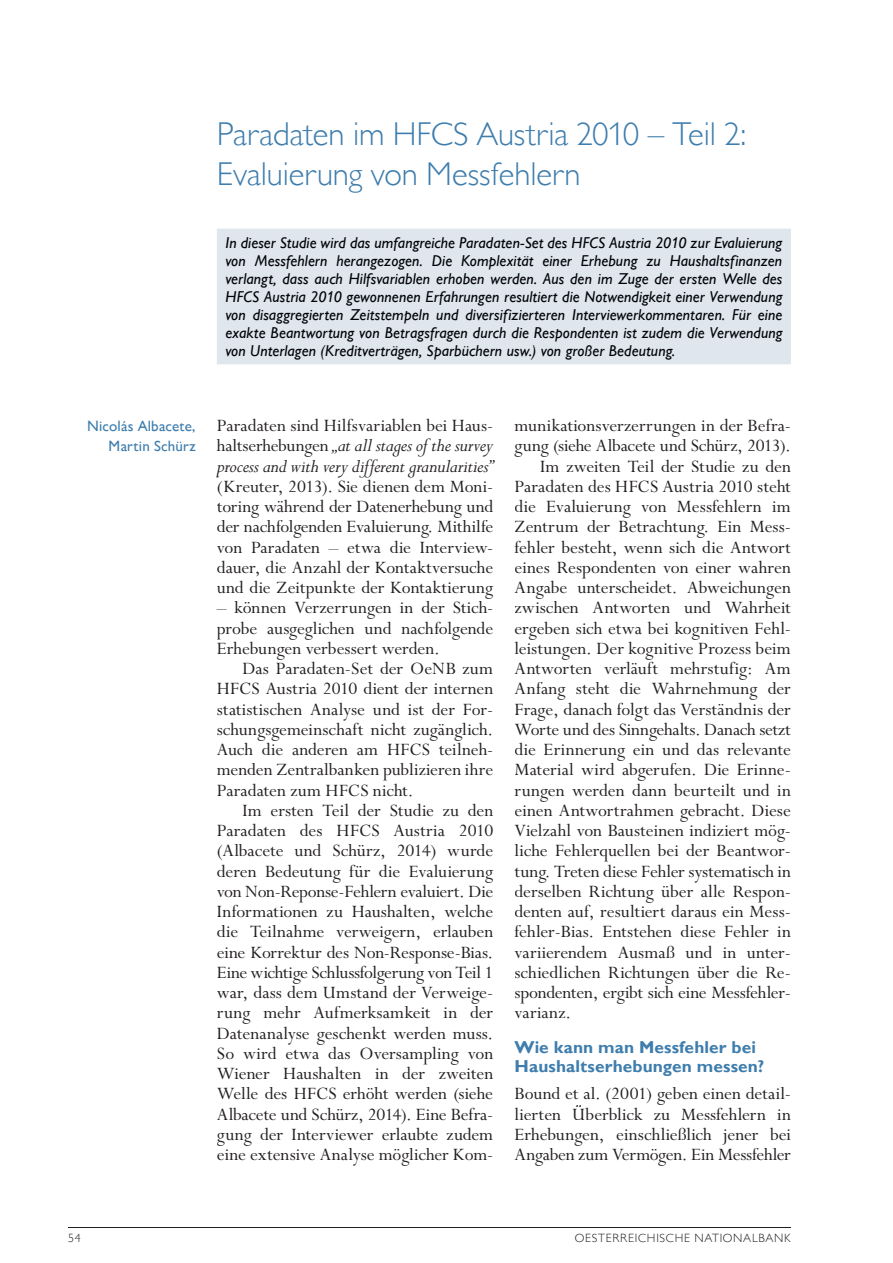
<style>
.page{position:relative;width:893px;height:1263px;background:#fff}
.page>*{position:absolute;margin:0;border:0;box-sizing:border-box;transform-origin:0 0}
.t1{font:300 33px/40.5px "Gill Sans MT Pro";letter-spacing:-.005em;color:#3e7dad}
.t2{font:italic 20.25px/20.2px "Perpetua Std";letter-spacing:-.01em;color:#231f20}
.t3{font:19.5px/20.2px "Perpetua Std";color:#231f20;text-align:justify}
.t4{font:700 17.25px/18.8px "Gill Sans MT Pro";letter-spacing:.005em;color:#3e7dad}
.t5{font:italic 500 15.75px/18px "Gill Sans MT Pro";letter-spacing:.005em;color:#000309;text-align:justify}
.t6{font:500 15px/20.2px "Gill Sans MT Pro";letter-spacing:.01em;color:#3e7dad;text-align:right}
.t7{font:300 12px "Gill Sans MT Pro";letter-spacing:.06em;color:#231f20}
.s1{font-style:normal;font-size:19.5px}
</style>
<div class="page">
<hr style="left:68px;top:1227px;width:723px;height:1px;background:#231f20">
<hr style="left:515px;top:1105px;width:275px;height:1px;background:#231f20">
<div style="left:217px;top:229px;width:574px;height:135px;background:#e0e6ed"></div>
<div style="left:226px;top:237px;width:557px;height:14px;background:#e0e6ed"></div>
<div style="left:226px;top:255px;width:556px;height:14px;background:#e0e6ed"></div>
<div style="left:225px;top:273px;width:557px;height:14px;background:#e0e6ed"></div>
<div style="left:226px;top:291px;width:557px;height:14px;background:#e0e6ed"></div>
<div style="left:226px;top:309px;width:556px;height:14px;background:#e0e6ed"></div>
<div style="left:226px;top:327px;width:557px;height:14px;background:#e0e6ed"></div>
<div style="left:226px;top:345px;width:449px;height:14px;background:#e0e6ed"></div>
<h1 class="t1" style="left:217px;top:113px;width:531px">Paradaten im HFCS Austria 2010 – Teil 2:<br>Evaluierung von Messfehlern</h1>
<p class="t5" style="left:225px;top:233px;width:559px">In dieser Studie wird das umfangreiche Paradaten-Set des HFCS Austria 2010 zur Evaluierung von Messfehlern herangezogen. Die Komplexität einer Erhebung zu Haushaltsfinanzen verlangt, dass auch Hilfsvariablen erhoben werden. Aus den im Zuge der ersten Welle des HFCS Austria 2010 gewonnenen Erfahrungen resultiert die Notwendigkeit einer Verwendung von disaggregierten Zeitstempeln und diversifizierteren Interviewerkommentaren. Für eine exakte Beantwortung von Betragsfragen durch die Respondenten ist zudem die Verwendung von Unterlagen (Kreditverträgen, Sparbüchern usw.) von großer Bedeutung.</p>
<p class="t6" style="left:87px;top:416px;width:110px">Nicolás Albacete,<br>Martin Schürz</p>
<p class="t3" style="left:217px;top:416px;width:278px">Paradaten sind Hilfsvariablen bei Haus-</p>
<p class="t2" style="left:217px;top:436px;width:278px"><span class="s1">haltserhebungen</span> „at all stages of the survey process and with very different granularities”</p>
<p class="t3" style="left:217px;top:477px;width:278px">(Kreuter, 2013). Sie dienen dem Moni&shy;toring während der Datenerhebung und der nachfolgenden Evaluierung. Mithilfe von Paradaten – etwa die Interview&shy;dauer, die Anzahl der Kontaktversuche und die Zeitpunkte der Kontaktierung</p>
<p class="t3" style="left:217px;top:598px;width:278px">– können Verzerrungen in der Stich&shy;probe ausgeglichen und nachfolgende Erhebungen verbessert werden.</p>
<p class="t3" style="left:217px;top:659px;width:278px;text-indent:26px">Das Paradaten-Set der OeNB zum HFCS Austria 2010 dient der internen statistischen Analyse und ist der For&shy;schungsgemeinschaft nicht zugänglich.<br>Auch die anderen am HFCS teilneh&shy;menden Zentralbanken publizieren ihre Paradaten zum HFCS nicht.</p>
<p class="t3" style="left:217px;top:801px;width:278px;text-indent:26px">Im ersten Teil der Studie zu den Paradaten des HFCS Austria 2010 (Albacete und Schürz, 2014) wurde deren Bedeutung für die Evaluierung von Non-Reponse-Fehlern evaluiert. Die Informationen zu Haushalten, welche die Teilnahme verweigern, erlauben eine Korrektur des Non-Response-Bias.<br>Eine wichtige Schlussfolgerung von Teil 1 war, dass dem Umstand der Verweige&shy;rung mehr Aufmerksamkeit in der Datenanalyse geschenkt werden muss.<br>So wird etwa das Oversampling von Wiener Haushalten in der zweiten Welle des HFCS erhöht werden (siehe Albacete und Schürz, 2014). Eine Befra&shy;gung der Interviewer erlaubte zudem eine extensive Analyse möglicher Kom-</p>
<p class="t3" style="left:514px;top:416px;width:278px">munikationsverzerrungen in der Befra-</p>
<p class="t3" style="left:514px;top:436px;width:278px">gung (siehe Albacete und Schürz, 2013).</p>
<p class="t3" style="left:540px;top:457px;width:252px">Im zweiten Teil der Studie zu den</p>
<p class="t3" style="left:514px;top:477px;width:278px">Paradaten des HFCS Austria 2010 steht</p>
<p class="t3" style="left:514px;top:497px;width:278px">die Evaluierung von Messfehlern im</p>
<p class="t3" style="left:514px;top:517px;width:278px">Zentrum der Betrachtung. Ein Mess-</p>
<p class="t3" style="left:514px;top:538px;width:278px">fehler besteht, wenn sich die Antwort</p>
<p class="t3" style="left:514px;top:558px;width:278px">eines Respondenten von einer wahren</p>
<p class="t3" style="left:514px;top:578px;width:278px">Angabe unterscheidet. Abweichungen</p>
<p class="t3" style="left:514px;top:598px;width:278px">zwischen Antworten und Wahrheit</p>
<p class="t3" style="left:514px;top:619px;width:278px">ergeben sich etwa bei kognitiven Fehl-</p>
<p class="t3" style="left:514px;top:639px;width:278px">leistungen. Der kognitive Prozess beim</p>
<p class="t3" style="left:514px;top:659px;width:278px">Antworten verläuft mehrstufig: Am</p>
<p class="t3" style="left:514px;top:679px;width:278px">Anfang steht die Wahrnehmung der</p>
<p class="t3" style="left:514px;top:700px;width:278px">Frage, danach folgt das Verständnis der</p>
<p class="t3" style="left:514px;top:720px;width:278px">Worte und des Sinngehalts. Danach setzt</p>
<p class="t3" style="left:514px;top:740px;width:278px">die Erinnerung ein und das relevante</p>
<p class="t3" style="left:514px;top:760px;width:278px">Material wird abgerufen. Die Erinne-</p>
<p class="t3" style="left:514px;top:781px;width:278px">rungen werden dann beurteilt und in</p>
<p class="t3" style="left:514px;top:801px;width:278px">einen Antwortrahmen gebracht. Diese</p>
<p class="t3" style="left:514px;top:821px;width:278px">Vielzahl von Bausteinen indiziert mög-</p>
<p class="t3" style="left:514px;top:841px;width:278px">liche Fehlerquellen bei der Beantwor-</p>
<p class="t3" style="left:514px;top:862px;width:278px">tung. Treten diese Fehler systematisch in</p>
<p class="t3" style="left:514px;top:882px;width:278px">derselben Richtung über alle Respon-</p>
<p class="t3" style="left:514px;top:902px;width:278px">denten auf, resultiert daraus ein Mess-</p>
<p class="t3" style="left:514px;top:922px;width:278px">fehler-Bias. Entstehen diese Fehler in</p>
<p class="t3" style="left:514px;top:943px;width:278px">variierendem Ausmaß und in unter-</p>
<p class="t3" style="left:514px;top:963px;width:278px">schiedlichen Richtungen über die Re-</p>
<p class="t3" style="left:514px;top:983px;width:278px">spondenten, ergibt sich eine Messfehler-</p>
<p class="t3" style="left:514px;top:1003px;width:58px">varianz.</p>
<p class="t4" style="left:514px;top:1037px;width:251px">Wie kann man Messfehler bei<br>Haushaltserhebungen messen?</p>
<p class="t3" style="left:514px;top:1084px;width:278px">Bound et al. (2001) geben einen detail&shy;lierten Überblick zu Messfehlern in Erhebungen, einschließlich jener bei Angaben zum Vermögen. Ein Messfehler</p>
<p class="t7" style="left:68px;top:1231px;width:14px">54</p>
<p class="t7" style="left:575px;top:1231px;width:218px">OESTERREICHISCHE NATIONALBANK</p>
</div>
